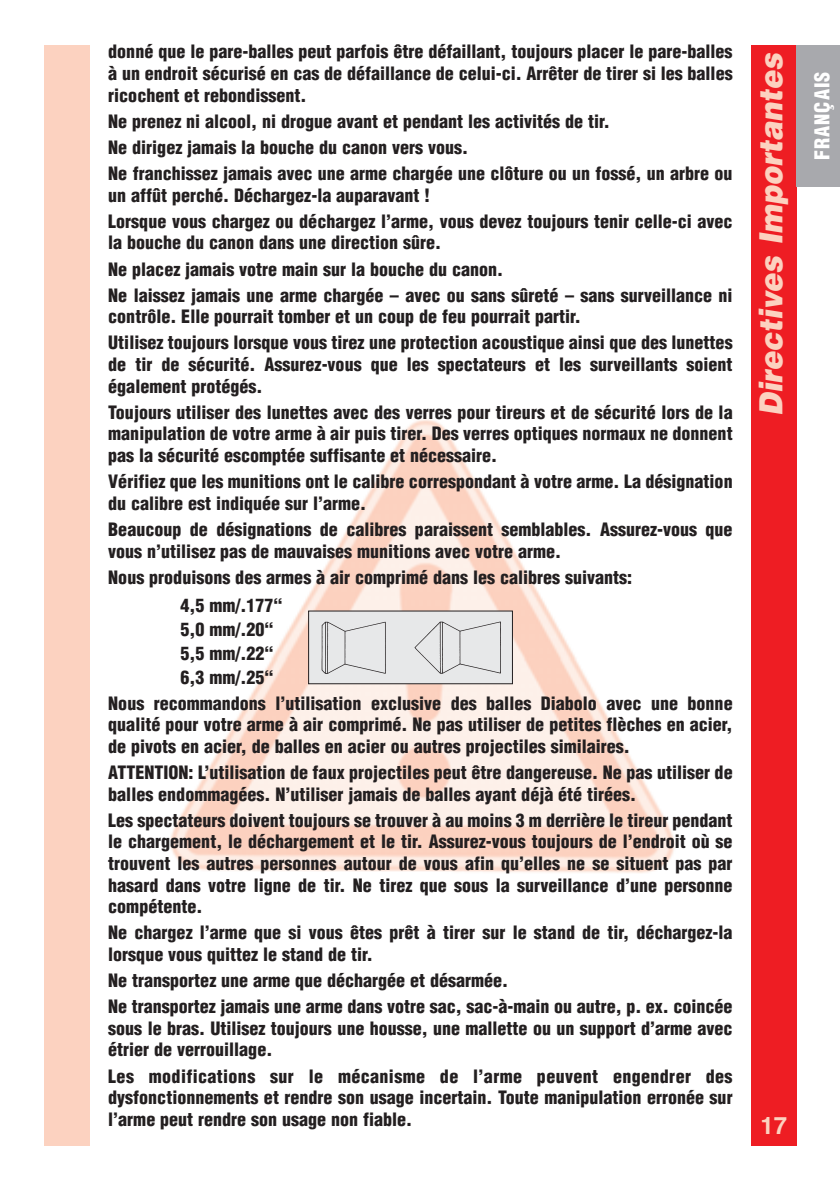
<style>
.page{position:relative;width:840px;height:1191px;background:#fff}
.page>*{position:absolute;margin:0;border:0;box-sizing:border-box;transform-origin:0 0}
.t1{font:italic 900 32px "Helvetica";color:#fcd2c0;scale:.9 1}
.t2{font:700 24px "Helvetica";color:#fcd2c0}
.t3{font:900 condensed 20px "Helvetica";letter-spacing:.05em;color:#fff}
.t4{font:900 condensed 18px/21.6px "Helvetica";color:#231f20}
</style>
<div class="page">
<div style="left:750px;top:45px;width:46px;height:1100px;background:#ee1d23"></div>
<img style="left:170px;top:419px;width:505px;height:454px">
<div style="left:44px;top:45px;width:46px;height:1100px;background:#fcd2c0"></div>
<div style="left:308px;top:611px;width:204px;height:73px;background:#e7e8e9"></div>
<img style="left:321px;top:621px;width:180px;height:53px">
<div style="left:308px;top:610px;width:204px;height:74px;border:1px solid #231f20"></div>
<div style="left:796px;top:45px;width:43px;height:142px;background:#a8a9ad"></div>
<p class="t4" style="left:108px;top:43px;width:625px;text-align:justify">donné que le pare-balles peut parfois être défaillant, toujours placer le pare-balles à un endroit sécurisé en cas de défaillance de celui-ci. Arrêter de tirer si les balles ricochent et rebondissent.</p>
<p class="t4" style="left:108px;top:110px;width:625px;line-height:26.2px">Ne prenez ni alcool, ni drogue avant et pendant les activités de tir.<br>Ne dirigez jamais la bouche du canon vers vous.<br>Ne franchissez jamais avec une arme chargée une clôture ou un fossé, un arbre ou</p>
<p class="t4" style="left:108px;top:183px;width:625px;line-height:26.2px">un affût perché. Déchargez-la auparavant !<br>Lorsque vous chargez ou déchargez l’arme, vous devez toujours tenir celle-ci avec</p>
<p class="t4" style="left:108px;top:231px;width:625px;line-height:26.2px">la bouche du canon dans une direction sûre.<br>Ne placez jamais votre main sur la bouche du canon.<br>Ne laissez jamais une arme chargée – avec ou sans sûreté – sans surveillance ni</p>
<p class="t4" style="left:108px;top:305px;width:625px;line-height:26.2px">contrôle. Elle pourrait tomber et un coup de feu pourrait partir.<br>Utilisez toujours lorsque vous tirez une protection acoustique ainsi que des lunettes</p>
<p class="t4" style="left:108px;top:355px;width:625px">de tir de sécurité. Assurez-vous que les spectateurs et les surveillants soient également protégés.</p>
<p class="t4" style="left:108px;top:403px;width:625px;text-align:justify">Toujours utiliser des lunettes avec des verres pour tireurs et de sécurité lors de la manipulation de votre arme à air puis tirer. Des verres optiques normaux ne donnent pas la sécurité escomptée suffisante et nécessaire.</p>
<p class="t4" style="left:108px;top:472px;width:625px">Vérifiez que les munitions ont le calibre correspondant à votre arme. La désignation du calibre est indiquée sur l’arme.</p>
<p class="t4" style="left:108px;top:520px;width:625px">Beaucoup de désignations de calibres paraissent semblables. Assurez-vous que vous n’utilisez pas de mauvaises munitions avec votre arme.</p>
<p class="t4" style="left:180px;top:564px;width:453px;line-height:28.6px;text-indent:-72px">Nous produisons des armes à air comprimé dans les calibres suivants:<br>4,5 mm/.177“</p>
<p class="t4" style="left:180px;top:620px;width:94px">5,0 mm/.20“</p>
<p class="t4" style="left:180px;top:644px;width:94px">5,5 mm/.22“</p>
<p class="t4" style="left:180px;top:668px;width:94px">6,3 mm/.25“</p>
<p class="t4" style="left:108px;top:694px;width:625px">Nous recommandons l’utilisation exclusive des balles Diabolo avec une bonne</p>
<p class="t4" style="left:108px;top:715px;width:625px">qualité pour votre arme à air comprimé. Ne pas utiliser de petites flèches en acier, de pivots en acier, de balles en acier ou autres projectiles similaires.</p>
<p class="t4" style="left:108px;top:763px;width:625px">ATTENTION: L’utilisation de faux projectiles peut être dangereuse. Ne pas utiliser de balles endommagées. N’utiliser jamais de balles ayant déjà été tirées.</p>
<p class="t4" style="left:108px;top:811px;width:625px;text-align:justify">Les spectateurs doivent toujours se trouver à au moins 3 m derrière le tireur pendant le chargement, le déchargement et le tir. Assurez-vous toujours de l’endroit où se trouvent les autres personnes autour de vous afin qu’elles ne se situent pas par hasard dans votre ligne de tir. Ne tirez que sous la surveillance d’une personne compétente.</p>
<p class="t4" style="left:108px;top:923px;width:625px">Ne chargez l’arme que si vous êtes prêt à tirer sur le stand de tir, déchargez-la lorsque vous quittez le stand de tir.</p>
<p class="t4" style="left:108px;top:969px;width:625px;line-height:26.2px">Ne transportez une arme que déchargée et désarmée.<br>Ne transportez jamais une arme dans votre sac, sac-à-main ou autre, p. ex. coincée</p>
<p class="t4" style="left:108px;top:1019px;width:625px">sous le bras. Utilisez toujours une housse, une mallette ou un support d’arme avec étrier de verrouillage.</p>
<p class="t4" style="left:108px;top:1066px;width:625px;text-align:justify">Les modifications sur le mécanisme de l’arme peuvent engendrer des dysfonctionnements et rendre son usage incertain. Toute manipulation erronée sur l’arme peut rendre son usage non fiable.</p>
<h1 class="t1" style="left:759px;top:415px;width:405px;rotate:-90deg">Directives Importantes</h1>
<p class="t3" style="left:814px;top:160px;width:90px;rotate:-90deg">FRANÇAIS</p>
<h2 class="t2" style="left:760px;top:1117px;width:28px">17</h2>
</div>
